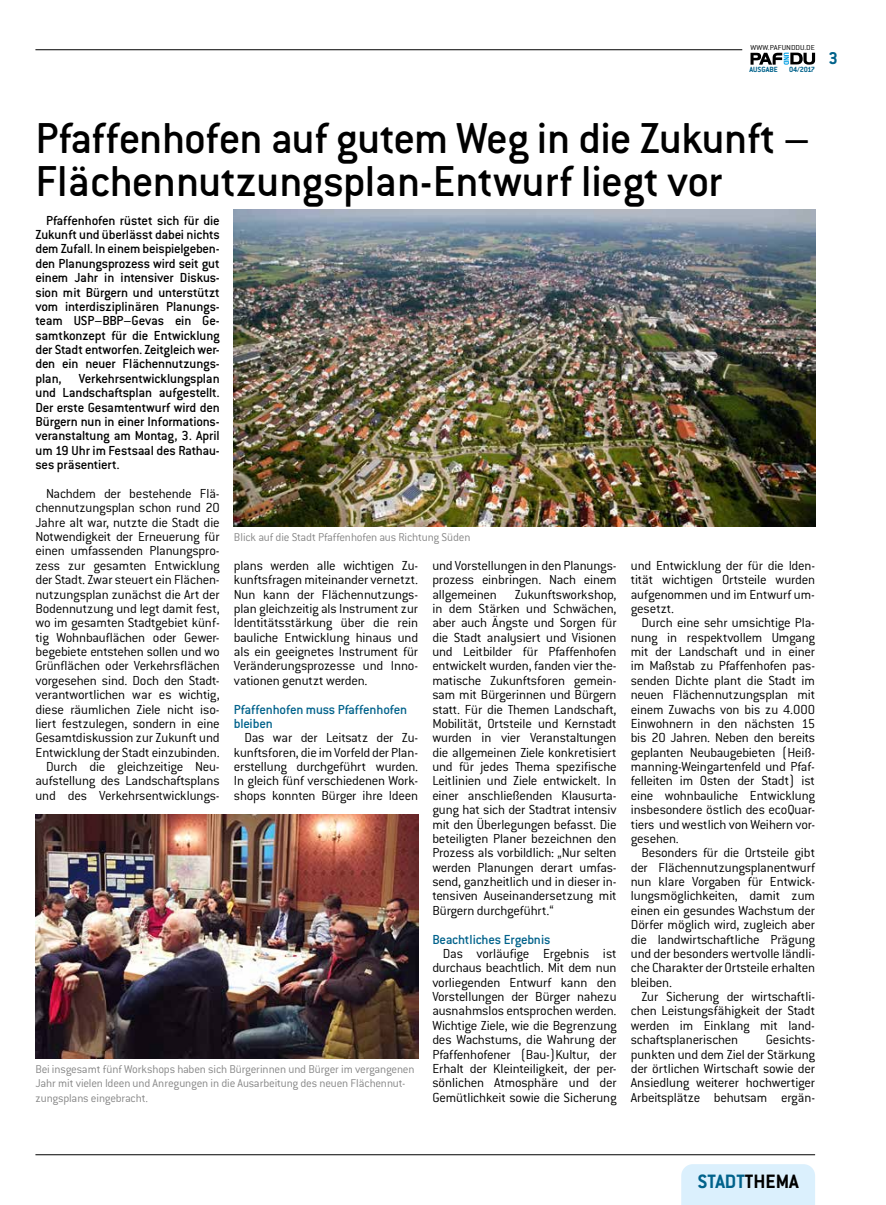
<style>
.page{position:relative;width:886px;height:1205px;background:#fff}
.page>*{position:absolute;margin:0;border:0;box-sizing:border-box;transform-origin:0 0}
.t1{font:500 47.5px/43.1px "Conduit ITC Std";letter-spacing:-.005em;color:#000}
.t2{font:700 21.25px "Conduit ITC Std";color:#00628b}
.t3{font:700 18.75px "Conduit ITC Std";color:#00628b}
.t4{font:300 14.38px/14.4px "Conduit ITC Std";letter-spacing:-.015em;color:#000;text-align:justify}
.t5{font:500 14.38px/14.4px "Conduit ITC Std";letter-spacing:-.015em;color:#000;text-align:justify}
.t6{font:500 14.38px/14.4px "Conduit ITC Std";letter-spacing:-.015em;color:#00628b}
.t7{font:300 12.5px/14.4px "Conduit ITC Std";letter-spacing:-.015em;color:#878787}
.t8{font:700 8.25px "Conduit ITC Std";letter-spacing:-.01em;color:#00628b}
.t9{font:300 7.88px "Conduit ITC Std";letter-spacing:.01em;color:#000;scale:1.1 1}
.s1{color:#000}
</style>
<div class="page">
<div style="left:681px;top:1164px;width:134px;height:41px;background:#dbf0fd"></div>
<hr style="left:35px;top:1154px;width:780px;height:1px;background:#000">
<hr style="left:35px;top:50px;width:707px;height:1px;background:#000">
<svg style="left:750px;top:53px;width:65px;height:12px"></svg>
<img style="left:234px;top:210px;width:581px;height:316px">
<img style="left:35px;top:814px;width:383px;height:244px">
<p class="t9" style="left:750px;top:42px;width:60px">WWW.PAFUNDDU.DE</p>
<p class="t8" style="left:749px;top:65px;width:30px">AUSGABE</p>
<p class="t8" style="left:789px;top:65px;width:28px">04/2017</p>
<h3 class="t3" style="left:828px;top:47px;width:11px">3</h3>
<h1 class="t1" style="left:35px;top:115px;width:776px">Pfaffenhofen auf gutem Weg in die Zukunft –<br>Flächennutzungsplan-Entwurf liegt vor</h1>
<p class="t5" style="left:35px;top:213px;width:186px;text-indent:11px">Pfaffenhofen rüstet sich für die Zukunft und überlässt dabei nichts dem Zufall. In einem beispielgeben&shy;den Planungsprozess wird seit gut einem Jahr in intensiver Diskus&shy;sion mit Bürgern und unterstützt vom interdisziplinären Planungs&shy;team USP–BBP–Gevas ein Ge&shy;samtkonzept für die Entwicklung der Stadt entworfen. Zeitgleich wer&shy;den ein neuer Flächennutzungs&shy;plan, Verkehrsentwicklungsplan und Landschaftsplan aufgestellt.<br>Der erste Gesamtentwurf wird den Bürgern nun in einer Informations&shy;veranstaltung am Montag, 3. April um 19 Uhr im Festsaal des Rathau&shy;ses präsentiert.</p>
<p class="t4" style="left:35px;top:486px;width:186px;text-align:right">Nachdem der bestehende Flä&shy;chennutzungsplan schon rund 20<br>Jahre alt war, nutzte die Stadt die Notwendigkeit der Erneuerung für einen umfassenden Planungspro&shy;zess zur gesamten Entwicklung der Stadt. Zwar steuert ein Flächen&shy;nutzungsplan zunächst die Art der Bodennutzung und legt damit fest, wo im gesamten Stadtgebiet künf&shy;tig Wohnbauflächen oder Gewer&shy;begebiete entstehen sollen und wo Grünflächen oder Verkehrsflächen vorgesehen sind. Doch den Stadt&shy;verantwortlichen war es wichtig, diese räumlichen Ziele nicht iso&shy;liert festzulegen, sondern in eine Gesamtdiskussion zur Zukunft und Entwicklung der Stadt einzubinden.<br>Durch die gleichzeitige Neu&shy;aufstellung des Landschaftsplans und des Verkehrsentwicklungs-</p>
<p class="t7" style="left:234px;top:529px;width:238px">Blick auf die Stadt Pfaffenhofen aus Richtung Süden</p>
<p class="t4" style="left:234px;top:558px;width:186px">plans werden alle wichtigen Zu&shy;kunftsfragen miteinander vernetzt.<br>Nun kann der Flächennutzungs&shy;plan gleichzeitig als Instrument zur Identitätsstärkung über die rein bauliche Entwicklung hinaus und als ein geeignetes Instrument für Veränderungsprozesse und Inno&shy;vationen genutzt werden.</p>
<p class="t6" style="left:234px;top:701px;width:175px">Pfaffenhofen muss Pfaffenhofen bleiben</p>
<p class="t4" style="left:234px;top:730px;width:186px;text-indent:11px">Das war der Leitsatz der Zu&shy;kunftsforen, die im Vorfeld der Plan&shy;erstellung durchgeführt wurden.<br>In gleich fünf verschiedenen Work&shy;shops konnten Bürger ihre Ideen</p>
<p class="t4" style="left:432px;top:558px;width:186px">und Vorstellungen in den Planungs&shy;prozess einbringen. Nach einem allgemeinen</p>
<p class="t4" style="left:432px;top:586px;width:186px;text-indent:83px">Zukunftsworkshop, in dem Stärken und Schwächen, aber auch Ängste und Sorgen für die Stadt analysiert und Visionen und Leitbilder für Pfaffenhofen entwickelt wurden, fanden vier the&shy;matische Zukunftsforen gemein&shy;sam mit Bürgerinnen und Bürgern statt. Für die Themen Landschaft, Mobilität, Ortsteile und Kernstadt wurden in vier Veranstaltungen die allgemeinen Ziele konkretisiert und für jedes Thema spezifische Leitlinien und Ziele entwickelt. In einer anschließenden Klausurta&shy;gung hat sich der Stadtrat intensiv mit den Überlegungen befasst. Die beteiligten Planer bezeichnen den Prozess als vorbildlich: „Nur selten werden Planungen derart umfas&shy;send, ganzheitlich und in dieser in&shy;tensiven Auseinandersetzung mit Bürgern durchgeführt.“</p>
<p class="t6" style="left:432px;top:931px;width:120px">Beachtliches Ergebnis</p>
<p class="t4" style="left:432px;top:946px;width:186px;text-indent:11px">Das vorläufige Ergebnis ist durchaus beachtlich. Mit dem nun vorliegenden Entwurf kann den Vorstellungen der Bürger nahezu ausnahmslos entsprochen werden.<br>Wichtige Ziele, wie die Begrenzung des Wachstums, die Wahrung der Pfaffenhofener (Bau-)Kultur, der Erhalt der Kleinteiligkeit, der per&shy;sönlichen Atmosphäre und der Gemütlichkeit sowie die Sicherung</p>
<p class="t7" style="left:35px;top:1061px;width:380px">Bei insgesamt fünf Workshops haben sich Bürgerinnen und Bürger im vergangenen<br>Jahr mit vielen Ideen und Anregungen in die Ausarbeitung des neuen Flächennut&shy;zungsplans eingebracht.</p>
<p class="t4" style="left:631px;top:558px;width:186px">und Entwicklung der für die Iden&shy;tität wichtigen Ortsteile wurden aufgenommen und im Entwurf um&shy;gesetzt.</p>
<p class="t4" style="left:631px;top:615px;width:186px;text-indent:11px">Durch eine sehr umsichtige Pla&shy;nung in respektvollem Umgang mit der Landschaft und in einer im Maßstab zu Pfaffenhofen pas&shy;senden Dichte plant die Stadt im neuen Flächennutzungsplan mit einem Zuwachs von bis zu 4.000<br>Einwohnern in den nächsten 15 bis 20 Jahren. Neben den bereits geplanten Neubaugebieten (Heiß&shy;manning-Weingartenfeld und Pfaf&shy;felleiten im Osten der Stadt) ist eine wohnbauliche Entwicklung insbesondere östlich des ecoQuar&shy;tiers und westlich von Weihern vor&shy;gesehen.</p>
<p class="t4" style="left:631px;top:845px;width:186px;text-indent:11px">Besonders für die Ortsteile gibt der Flächennutzungsplanentwurf nun klare Vorgaben für Entwick&shy;lungsmöglichkeiten, damit zum einen ein gesundes Wachstum der Dörfer möglich wird, zugleich aber die landwirtschaftliche Prägung und der besonders wertvolle ländli&shy;che Charakter der Ortsteile erhalten bleiben.</p>
<p class="t4" style="left:631px;top:989px;width:186px;text-indent:11px">Zur Sicherung der wirtschaftli&shy;chen Leistungsfähigkeit der Stadt werden im Einklang mit land&shy;schaftsplanerischen</p>
<p class="t4" style="left:631px;top:1032px;width:186px;text-indent:135px">Gesichts&shy;punkten und dem Ziel der Stärkung der örtlichen Wirtschaft sowie der Ansiedlung weiterer hochwertiger Arbeitsplätze behutsam ergän-</p>
<h2 class="t2" style="left:697px;top:1169px;width:103px">STADT<span class="s1">THEMA</span></h2>
</div>
